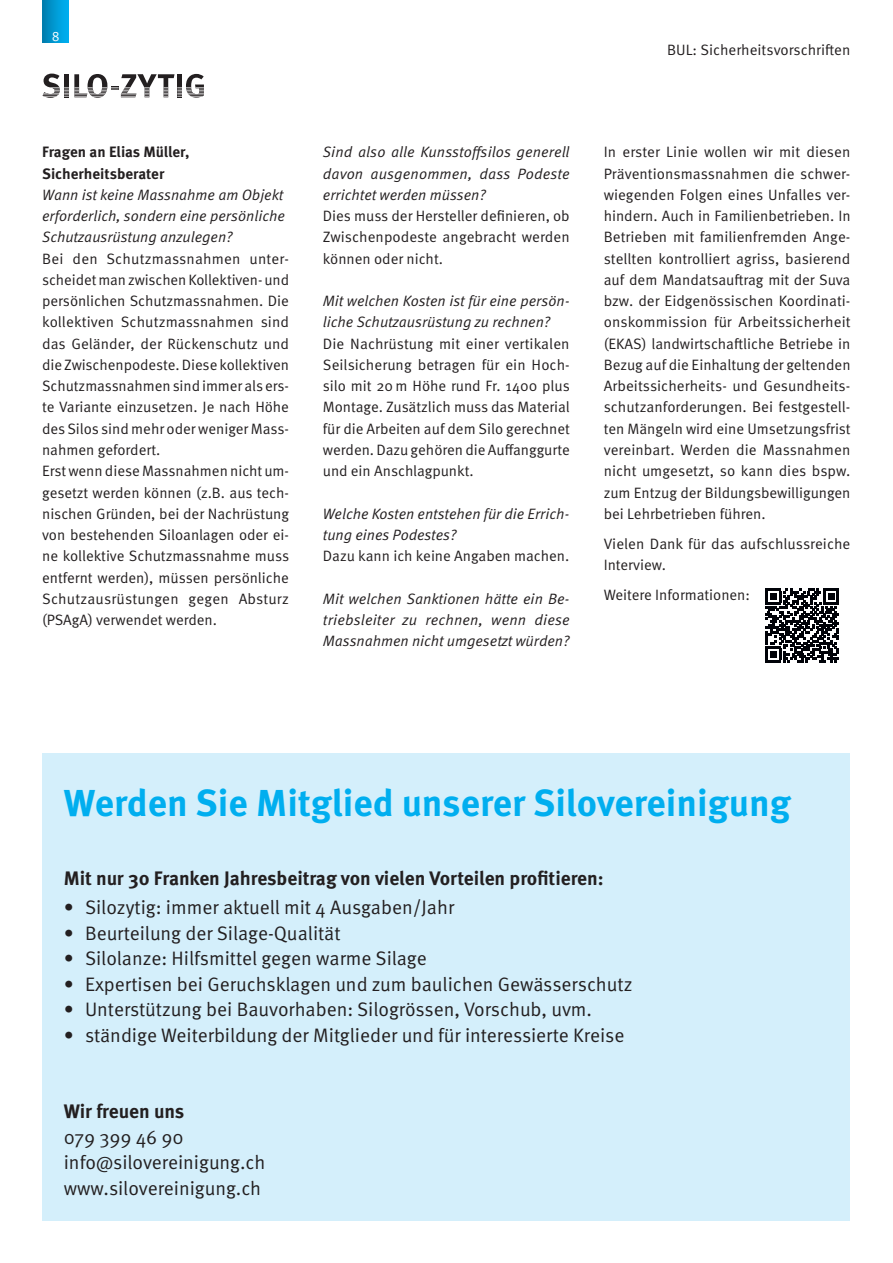
<style>
.page{position:relative;width:893px;height:1263px;background:#fff}
.page>*{position:absolute;margin:0;border:0;box-sizing:border-box;transform-origin:0 0}
.t1{font:700 37.5px "Meta Pro";color:#00aeef}
.t2{font:19.5px/25.5px "Meta Pro Norm";color:#231f20}
.t3{font:700 19.5px "Meta Pro";color:#231f20}
.t4{font:15px/21.3px "Meta Pro Norm";color:#231f20;text-align:justify}
.t5{font:15px/21.3px "Meta Pro Norm Ita";color:#231f20;text-align:justify}
.t6{font:700 15px/21.3px "Meta Pro";color:#231f20}
.t7{font:12px "Meta Plus Normal Caps";color:#fff}
</style>
<div class="page">
<svg style="left:43px;top:74px;width:161px;height:24px"></svg>
<svg style="left:43px;top:0;width:25px;height:43px"></svg>
<svg style="left:765px;top:588px;width:74px;height:75px"></svg>
<svg style="left:766px;top:589px;width:73px;height:73px"></svg>
<div style="left:770px;top:651px;width:7px;height:7px;background:#000208"></div>
<div style="left:43px;top:753px;width:807px;height:467px;background:#d4effb"></div>
<p class="t7" style="left:52px;top:30px;width:8px">8</p>
<p class="t4" style="left:667px;top:38px;width:185px">BUL: Sicherheitsvorschriften</p>
<p class="t6" style="left:42px;top:141px;width:149px">Fragen an Elias Müller,<br>Sicherheitsberater</p>
<p class="t5" style="left:42px;top:183px;width:244px">Wann ist keine Massnahme am Objekt erforderlich, sondern eine persönliche Schutzausrüstung anzulegen?</p>
<p class="t4" style="left:42px;top:247px;width:248px;text-align:left">Bei den Schutzmassnahmen unter&shy;scheidet man zwischen Kollektiven- und persönlichen Schutzmassnahmen. Die kollektiven Schutzmassnahmen sind das Geländer, der Rückenschutz und die Zwischenpodeste. Diese kollektiven Schutzmassnahmen sind immer als ers&shy;te Variante einzusetzen. Je nach Höhe des Silos sind mehr oder weniger Mass&shy;nahmen gefordert.<br>Erst wenn diese Massnahmen nicht um&shy;gesetzt werden können (z.B. aus tech&shy;nischen Gründen, bei der Nachrüstung von bestehenden Siloanlagen oder ei&shy;ne kollektive Schutzmassnahme muss entfernt werden), müssen persönliche Schutzausrüstungen gegen Absturz (PSAgA) verwendet werden.</p>
<p class="t5" style="left:323px;top:141px;width:248px">Sind also alle Kunsstoffsilos generell davon ausgenommen, dass Podeste errichtet werden müssen?</p>
<p class="t4" style="left:323px;top:204px;width:248px">Dies muss der Hersteller definieren, ob Zwischenpodeste angebracht werden können oder nicht.</p>
<p class="t5" style="left:323px;top:289px;width:246px">Mit welchen Kosten ist für eine persön&shy;liche Schutzausrüstung zu rechnen?</p>
<p class="t4" style="left:323px;top:332px;width:248px">Die Nachrüstung mit einer vertikalen Seilsicherung betragen für ein Hoch&shy;silo mit 20 m Höhe rund Fr. 1400 plus Montage. Zusätzlich muss das Material für die Arbeiten auf dem Silo gerechnet werden. Dazu gehören die Auffanggurte und ein Anschlagpunkt.</p>
<p class="t5" style="left:323px;top:502px;width:248px">Welche Kosten entstehen für die Errich&shy;tung eines Podestes?</p>
<p class="t4" style="left:323px;top:544px;width:248px">Dazu kann ich keine Angaben machen.</p>
<p class="t5" style="left:323px;top:587px;width:248px">Mit welchen Sanktionen hätte ein Be&shy;triebsleiter zu rechnen, wenn diese Massnahmen nicht umgesetzt würden?</p>
<p class="t4" style="left:604px;top:141px;width:248px">In erster Linie wollen wir mit diesen Präventionsmassnahmen die schwer&shy;wiegenden Folgen eines Unfalles ver&shy;hindern. Auch in Familienbetrieben. In Betrieben mit familienfremden Ange&shy;stellten kontrolliert agriss, basierend auf dem Mandatsauftrag mit der Suva bzw. der Eidgenössischen Koordinati&shy;onskommission für Arbeitssicherheit (EKAS) landwirtschaftliche Betriebe in Bezug auf die Einhaltung der geltenden Arbeitssicherheits- und Gesundheits&shy;schutzanforderungen. Bei festgestell&shy;ten Mängeln wird eine Umsetzungsfrist vereinbart. Werden die Massnahmen nicht umgesetzt, so kann dies bspw. zum Entzug der Bildungsbewilligungen bei Lehrbetrieben führen.</p>
<p class="t4" style="left:604px;top:532px;width:248px">Vielen Dank für das aufschlussreiche<br>Interview.</p>
<p class="t4" style="left:604px;top:583px;width:148px">Weitere Informationen:</p>
<h1 class="t1" style="left:64px;top:774px;width:729px">Werden Sie Mitglied unserer Silovereinigung</h1>
<h2 class="t3" style="left:64px;top:862px;width:541px">Mit nur 30 Franken Jahresbeitrag von vielen Vorteilen profitieren:</h2>
<h2 class="t2" style="left:64px;top:893px;width:392px">• Silozytig: immer aktuell mit 4 Ausgaben/Jahr</h2>
<h2 class="t2" style="left:64px;top:919px;width:278px">• Beurteilung der Silage-Qualität</h2>
<h2 class="t2" style="left:64px;top:944px;width:365px">• Silolanze: Hilfsmittel gegen warme Silage</h2>
<h2 class="t2" style="left:64px;top:970px;width:570px">• Expertisen bei Geruchsklagen und zum baulichen Gewässerschutz</h2>
<h2 class="t2" style="left:64px;top:995px;width:530px">• Unterstützung bei Bauvorhaben: Silogrössen, Vorschub, uvm.</h2>
<h2 class="t2" style="left:64px;top:1021px;width:562px">• ständige Weiterbildung der Mitglieder und für interessierte Kreise</h2>
<h2 class="t3" style="left:64px;top:1096px;width:122px">Wir freuen uns</h2>
<h2 class="t2" style="left:64px;top:1123px;width:203px">079 399 46 90 info@silovereinigung.ch www.silovereinigung.ch</h2>
</div>
